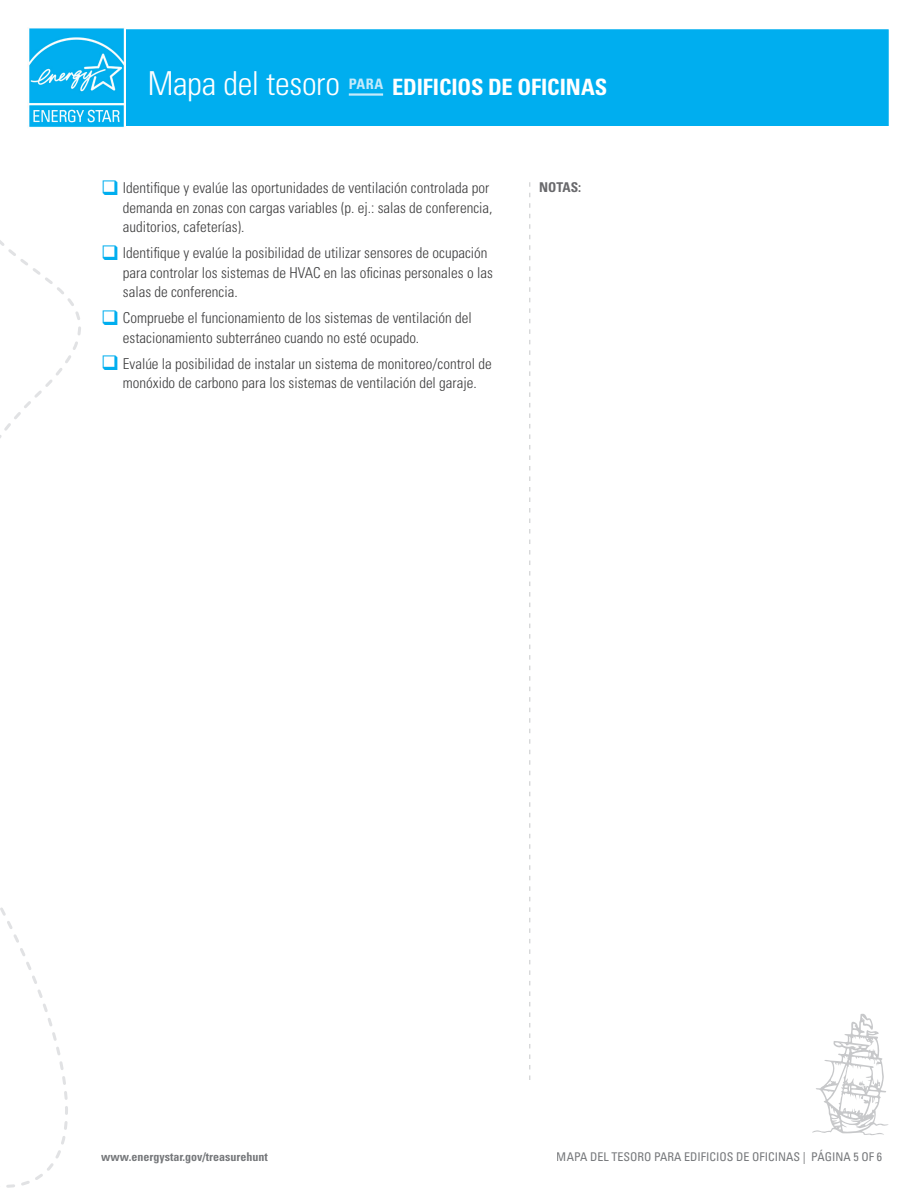
<style>
.page{position:relative;width:918px;height:1188px;background:#fff}
.page>*{position:absolute;margin:0;border:0;box-sizing:border-box;transform-origin:0 0}
.t1{font:300 condensed 33px "Univers LT Std";letter-spacing:-.01em;color:#fff}
.t2{font:700 condensed 22.5px "Univers LT Std";letter-spacing:-.005em;color:#fff}
.t3{font:300 condensed 15px/19.5px "Univers LT Std";color:#3e3e3f}
.t4{font:700 condensed 13.5px "Univers LT Std";color:#69696c}
.t5{font:condensed 12px "Univers LT Std";color:#76787b}
.t6{font:700 condensed 12px "Univers LT Std";color:#76787b}
</style>
<div class="page">
<svg style="left:6px;top:1004px;width:62px;height:184px"></svg>
<svg style="left:45px;top:277px;width:36px;height:110px"></svg>
<svg style="left:0;top:240px;width:45px;height:942px"></svg>
<div style="left:120px;top:27px;width:771px;height:101px;background:#00aeef;border:2px solid #fff"></div>
<img style="left:29px;top:27px;width:97px;height:101px">
<hr style="left:349px;top:93px;width:34px;height:3px;background:#c6eafa">
<svg style="left:529px;top:182px;width:1px;height:898px"></svg>
<svg style="left:812px;top:1013px;width:77px;height:122px"></svg>
<h1 class="t1" style="left:148px;top:64px;width:194px">Mapa del tesoro</h1>
<h2 class="t2" style="left:349px;top:73px;width:260px"><sup>PARA</sup> EDIFICIOS DE OFICINAS</h2>
<p class="t3" style="left:123px;top:178px;width:371px">Identifique y evalúe las oportunidades de ventilación controlada por demanda en zonas con cargas variables (p. ej.: salas de conferencia, auditorios, cafeterías).</p>
<p class="t3" style="left:123px;top:243px;width:372px">Identifique y evalúe la posibilidad de utilizar sensores de ocupación para controlar los sistemas de HVAC en las oficinas personales o las salas de conferencia.</p>
<p class="t3" style="left:123px;top:308px;width:350px">Compruebe el funcionamiento de los sistemas de ventilación del estacionamiento subterráneo cuando no esté ocupado.</p>
<p class="t3" style="left:123px;top:354px;width:370px">Evalúe la posibilidad de instalar un sistema de monitoreo/control de monóxido de carbono para los sistemas de ventilación del garaje.</p>
<p class="t4" style="left:539px;top:179px;width:43px">NOTAS:</p>
<p class="t6" style="left:101px;top:1149px;width:168px">www.energystar.gov/treasurehunt</p>
<p class="t5" style="left:557px;top:1149px;width:327px">MAPA DEL TESORO PARA EDIFICIOS DE OFICINAS | PÁGINA 5 OF 6</p>
</div>
